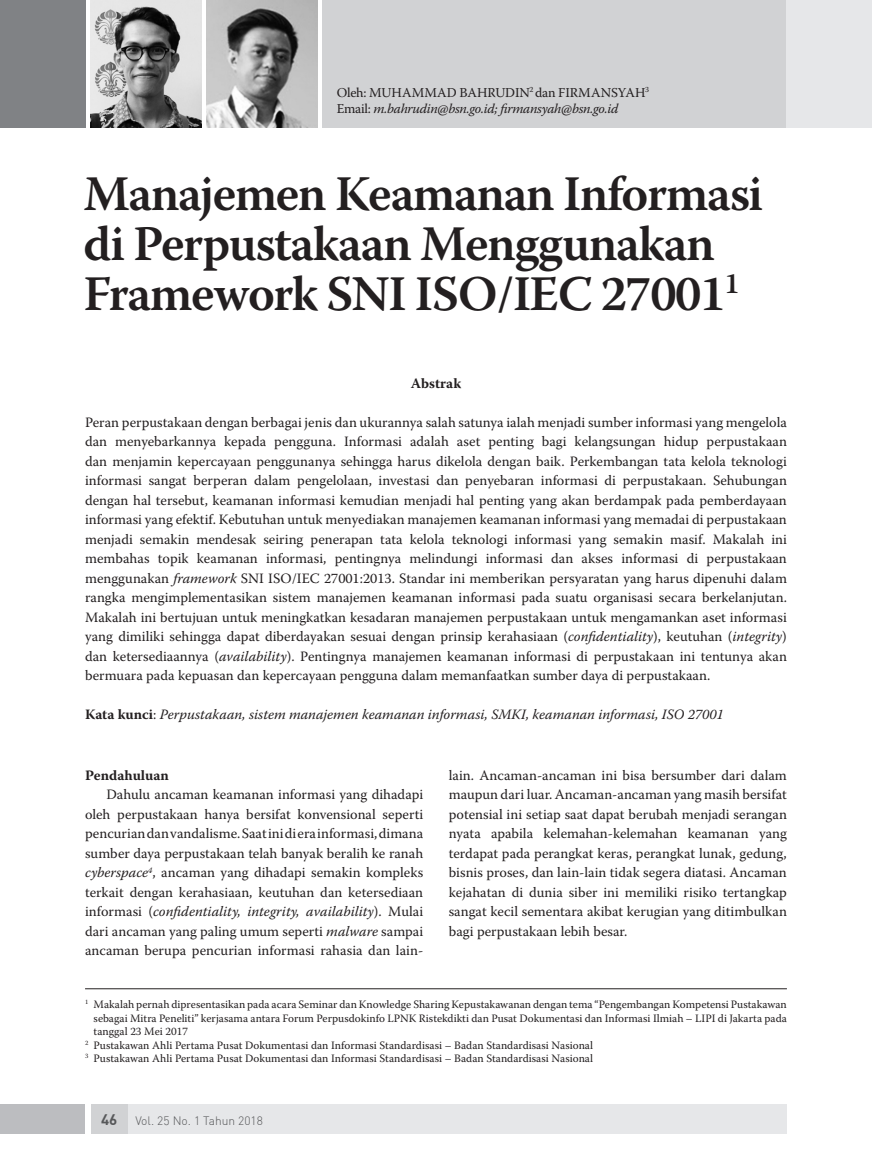
<style>
.page{position:relative;width:872px;height:1170px;background:#fff}
.page>*{position:absolute;margin:0;border:0;box-sizing:border-box;transform-origin:0 0}
.t1{font:600 49.5px/49.9px "Warnock Pro";letter-spacing:-.03em;color:#231f20}
.t2{font:14.25px/19.5px "Warnock Pro";color:#231f20;text-align:justify}
.t3{font:italic 14.25px "Warnock Pro";color:#231f20}
.t4{font:700 14.25px "Warnock Pro";color:#231f20}
.t5{font:italic 13.5px "Warnock Pro";letter-spacing:-.02em;color:#231f20}
.t6{font:13.5px "Warnock Pro";letter-spacing:-.005em;color:#231f20}
.t7{font:300 12px "DIN";color:#57585a}
.t8{font:11.25px/13.5px "Warnock Pro";color:#231f20;text-align:justify}
.s1{font-style:normal}
.s2{font-style:italic}
.s3{font-weight:700;font-style:normal}
.s4{font-weight:700;font-size:15px}
</style>
<div class="page">
<div style="left:91px;top:1103px;width:696px;height:30px;background:#e6e7e9"></div>
<div style="left:91px;top:1103px;width:37px;height:30px;background:#d1d2d4"></div>
<div style="left:0;top:1103px;width:85px;height:30px;background:#bcbdc0"></div>
<hr style="left:85px;top:988px;width:702px;height:1px;background:#231f20">
<div style="left:0;top:0;width:289px;height:128px;background:linear-gradient(to bottom,#fff,#fff)"></div>
<div style="left:323px;top:0;width:549px;height:128px;background:#d1d2d4"></div>
<img style="left:90px;top:0;width:111px;height:128px">
<img style="left:206px;top:0;width:111px;height:128px">
<div style="left:0;top:0;width:85px;height:128px;background:#808285"></div>
<div style="left:787px;top:0;width:85px;height:128px;background:#e6e7e9"></div>
<p class="t6" style="left:337px;top:84px;width:314px">Oleh: MUHAMMAD BAHRUDIN<sup>2</sup> dan FIRMANSYAH<sup>3</sup></p>
<p class="t5" style="left:337px;top:100px;width:283px"><span class="s1">Email:</span> m.bahrudin@bsn.go.id; firmansyah@bsn.go.id</p>
<p class="t1" style="left:84px;top:167px;width:681px">Manajemen Keamanan Informasi di Perpustakaan Menggunakan<br>Framework SNI ISO/IEC 27001<sup>1</sup></p>
<p class="t4" style="left:411px;top:374px;width:52px">Abstrak</p>
<p class="t2" style="left:85px;top:412px;width:703px">Peran perpustakaan dengan berbagai jenis dan ukurannya salah satunya ialah menjadi sumber informasi yang mengelola dan menyebarkannya kepada pengguna. Informasi adalah aset penting bagi kelangsungan hidup perpustakaan dan menjamin kepercayaan penggunanya sehingga harus dikelola dengan baik. Perkembangan tata kelola teknologi informasi sangat berperan dalam pengelolaan, investasi dan penyebaran informasi di perpustakaan. Sehubungan dengan hal tersebut, keamanan informasi kemudian menjadi hal penting yang akan berdampak pada pemberdayaan informasi yang efektif. Kebutuhan untuk menyediakan manajemen keamanan informasi yang memadai di perpustakaan menjadi semakin mendesak seiring penerapan tata kelola teknologi informasi yang semakin masif. Makalah ini membahas topik keamanan informasi, pentingnya melindungi informasi dan akses informasi di perpustakaan menggunakan <span class="s2">framework</span> SNI ISO/IEC 27001:2013. Standar ini memberikan persyaratan yang harus dipenuhi dalam rangka mengimplementasikan sistem manajemen keamanan informasi pada suatu organisasi secara berkelanjutan.<br>Makalah ini bertujuan untuk meningkatkan kesadaran manajemen perpustakaan untuk mengamankan aset informasi yang dimiliki sehingga dapat diberdayakan sesuai dengan prinsip kerahasiaan (<span class="s2">confidentiality</span>), keutuhan (<span class="s2">integrity</span>) dan ketersediaannya (<span class="s2">availability</span>). Pentingnya manajemen keamanan informasi di perpustakaan ini tentunya akan bermuara pada kepuasan dan kepercayaan pengguna dalam memanfaatkan sumber daya di perpustakaan.</p>
<p class="t3" style="left:85px;top:706px;width:640px"><span class="s3">Kata kunci</span><span class="s1">:</span> Perpustakaan, sistem manajemen keamanan informasi, SMKI, keamanan informasi, ISO 27001</p>
<p class="t4" style="left:85px;top:766px;width:85px">Pendahuluan</p>
<p class="t2" style="left:85px;top:784px;width:340px;text-indent:21px">Dahulu ancaman keamanan informasi yang dihadapi oleh perpustakaan hanya bersifat konvensional seperti pencurian dan vandalisme. Saat ini di era informasi, dimana sumber daya perpustakaan telah banyak beralih ke ranah <span class="s2">cyberspace</span><sup>4</sup>, ancaman yang dihadapi semakin kompleks terkait dengan kerahasiaan, keutuhan dan ketersediaan informasi (<span class="s2">confidentiality, integrity, availability</span>). Mulai dari ancaman yang paling umum seperti <span class="s2">malware</span> sampai ancaman berupa pencurian informasi rahasia dan lain-</p>
<p class="t2" style="left:449px;top:765px;width:340px">lain. Ancaman-ancaman ini bisa bersumber dari dalam maupun dari luar. Ancaman-ancaman yang masih bersifat potensial ini setiap saat dapat berubah menjadi serangan nyata apabila kelemahan-kelemahan keamanan yang terdapat pada perangkat keras, perangkat lunak, gedung, bisnis proses, dan lain-lain tidak segera diatasi. Ancaman kejahatan di dunia siber ini memiliki risiko tertangkap sangat kecil sementara akibat kerugian yang ditimbulkan bagi perpustakaan lebih besar.</p>
<p class="t8" style="left:94px;top:997px;width:695px;text-indent:-9px"><sup>1</sup> Makalah pernah dipresentasikan pada acara Seminar dan Knowledge Sharing Kepustakawanan dengan tema “Pengembangan Kompetensi Pustakawan sebagai Mitra Peneliti” kerjasama antara Forum Perpusdokinfo LPNK Ristekdikti dan Pusat Dokumentasi dan Informasi Ilmiah – LIPI di Jakarta pada tanggal 23 Mei 2017</p>
<p class="t8" style="left:85px;top:1037px;width:509px"><sup>2</sup> Pustakawan Ahli Pertama Pusat Dokumentasi dan Informasi Standardisasi – Badan Standardisasi Nasional</p>
<p class="t8" style="left:85px;top:1051px;width:509px"><sup>3</sup> Pustakawan Ahli Pertama Pusat Dokumentasi dan Informasi Standardisasi – Badan Standardisasi Nasional</p>
<p class="t7" style="left:101px;top:1112px;width:163px"><span class="s4">46</span> Vol. 25 No. 1 Tahun 2018</p>
</div>
